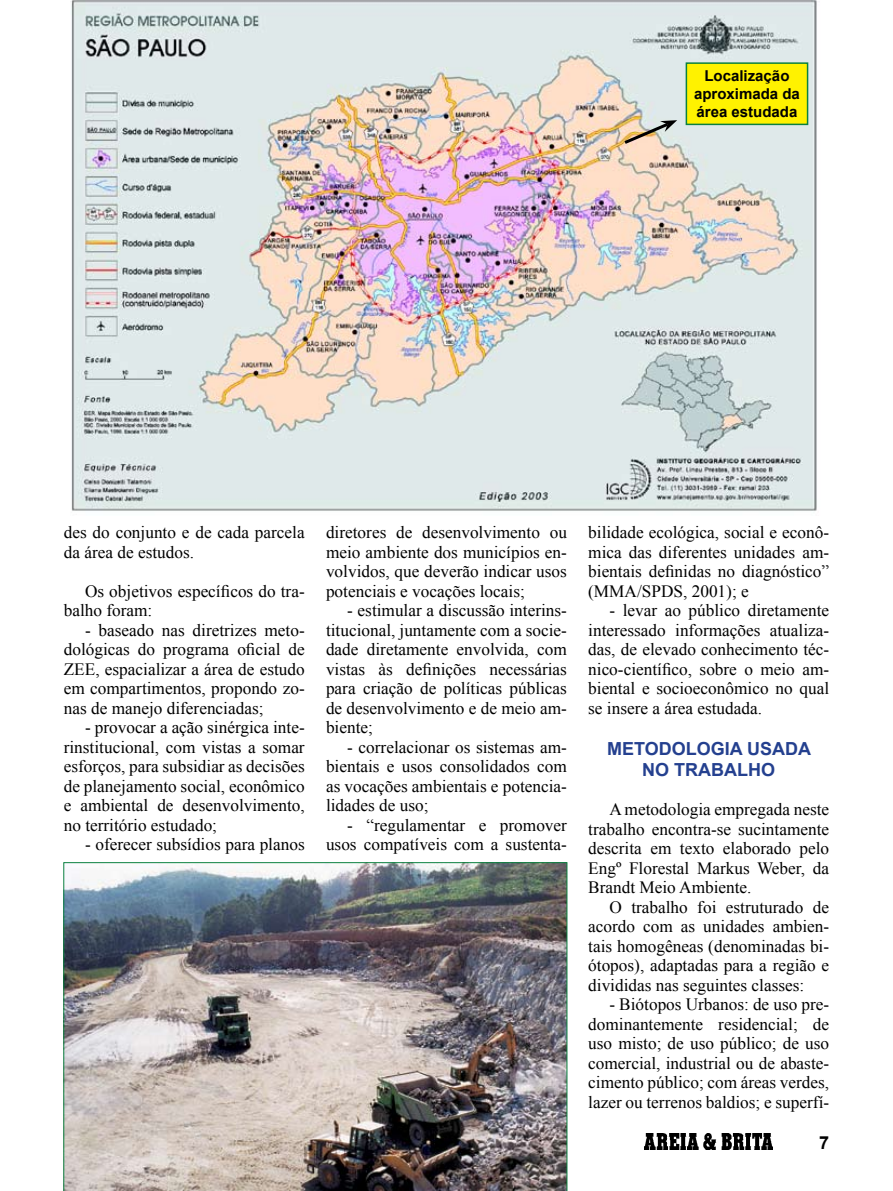
<style>
.page{position:relative;width:893px;height:1191px;background:#fff}
.page>*{position:absolute;margin:0;border:0;box-sizing:border-box;transform-origin:0 0}
.t1{font:700 18px/21.6px "Arial";color:#24408f;text-align:center}
.t2{font:17.25px/19.5px "Times New Roman";color:#000;text-align:justify}
.t3{font:700 15px/18px "Arial";color:#000;text-align:center}
</style>
<div class="page">
<img style="left:645px;top:1133px;width:127px;height:16px">
<img style="left:63px;top:862px;width:504px;height:329px">
<img style="left:71px;top:0;width:746px;height:511px">
<div style="left:686px;top:63px;width:121px;height:61px;background:#fff200"></div>
<div style="left:686px;top:62px;width:122px;height:63px;border:2px solid #0b8140"></div>
<svg style="left:621px;top:120px;width:56px;height:26px"></svg>
<p class="t3" style="left:694px;top:67px;width:107px">Localização aproximada da área estudada</p>
<p class="t2" style="left:64px;top:522px;width:242px">des do conjunto e de cada parcela da área de estudos.</p>
<p class="t2" style="left:64px;top:581px;width:242px;text-indent:21px">Os objetivos específicos do tra&shy;balho foram:</p>
<p class="t2" style="left:64px;top:620px;width:242px;text-indent:21px">- baseado nas diretrizes meto&shy;dológicas do programa oficial de ZEE, espacializar a área de estudo em compartimentos, propondo zo&shy;nas de manejo diferenciadas;</p>
<p class="t2" style="left:64px;top:717px;width:242px;text-indent:21px">- provocar a ação sinérgica inte&shy;rinstitucional, com vistas a somar esforços, para subsidiar as decisões de planejamento social, econômico e ambiental de desenvolvimento, no território estudado;</p>
<p class="t2" style="left:85px;top:834px;width:221px">- oferecer subsídios para planos</p>
<p class="t2" style="left:326px;top:522px;width:242px">diretores de desenvolvimento ou meio ambiente dos municípios en&shy;volvidos, que deverão indicar usos potenciais e vocações locais;</p>
<p class="t2" style="left:326px;top:600px;width:242px;text-indent:21px">- estimular a discussão interins&shy;titucional, juntamente com a socie&shy;dade diretamente envolvida, com vistas às definições necessárias para criação de políticas públicas de desenvolvimento e de meio am&shy;biente;</p>
<p class="t2" style="left:326px;top:737px;width:242px;text-indent:21px">- correlacionar os sistemas am&shy;bientais e usos consolidados com as vocações ambientais e potencia&shy;lidades de uso;</p>
<p class="t2" style="left:326px;top:815px;width:242px;text-align:right">- “regulamentar e promover usos compatíveis com a sustenta-</p>
<p class="t2" style="left:588px;top:522px;width:242px">bilidade ecológica, social e econô&shy;mica das diferentes unidades am&shy;bientais definidas no diagnóstico” (MMA/SPDS, 2001); e</p>
<p class="t2" style="left:588px;top:600px;width:242px;text-indent:21px">- levar ao público diretamente interessado informações atualiza&shy;das, de elevado conhecimento téc&shy;nico-científico, sobre o meio am&shy;biental e socioeconômico no qual se insere a área estudada.</p>
<p class="t1" style="left:607px;top:738px;width:205px">METODOLOGIA USADA<br>NO TRABALHO</p>
<p class="t2" style="left:588px;top:799px;width:242px;text-indent:21px">A metodologia empregada neste trabalho encontra-se sucintamente descrita em texto elaborado pelo Engº Florestal Markus Weber, da Brandt Meio Ambiente.</p>
<p class="t2" style="left:588px;top:897px;width:242px;text-indent:21px">O trabalho foi estruturado de acordo com as unidades ambien&shy;tais homogêneas (denominadas bi&shy;ótopos), adaptadas para a região e divididas nas seguintes classes:</p>
<p class="t2" style="left:588px;top:994px;width:242px;text-indent:21px">- Biótopos Urbanos: de uso pre&shy;dominantemente residencial; de uso misto; de uso público; de uso comercial, industrial ou de abaste&shy;cimento público; com áreas verdes, lazer ou terrenos baldios; e superfí-</p>
</div>
